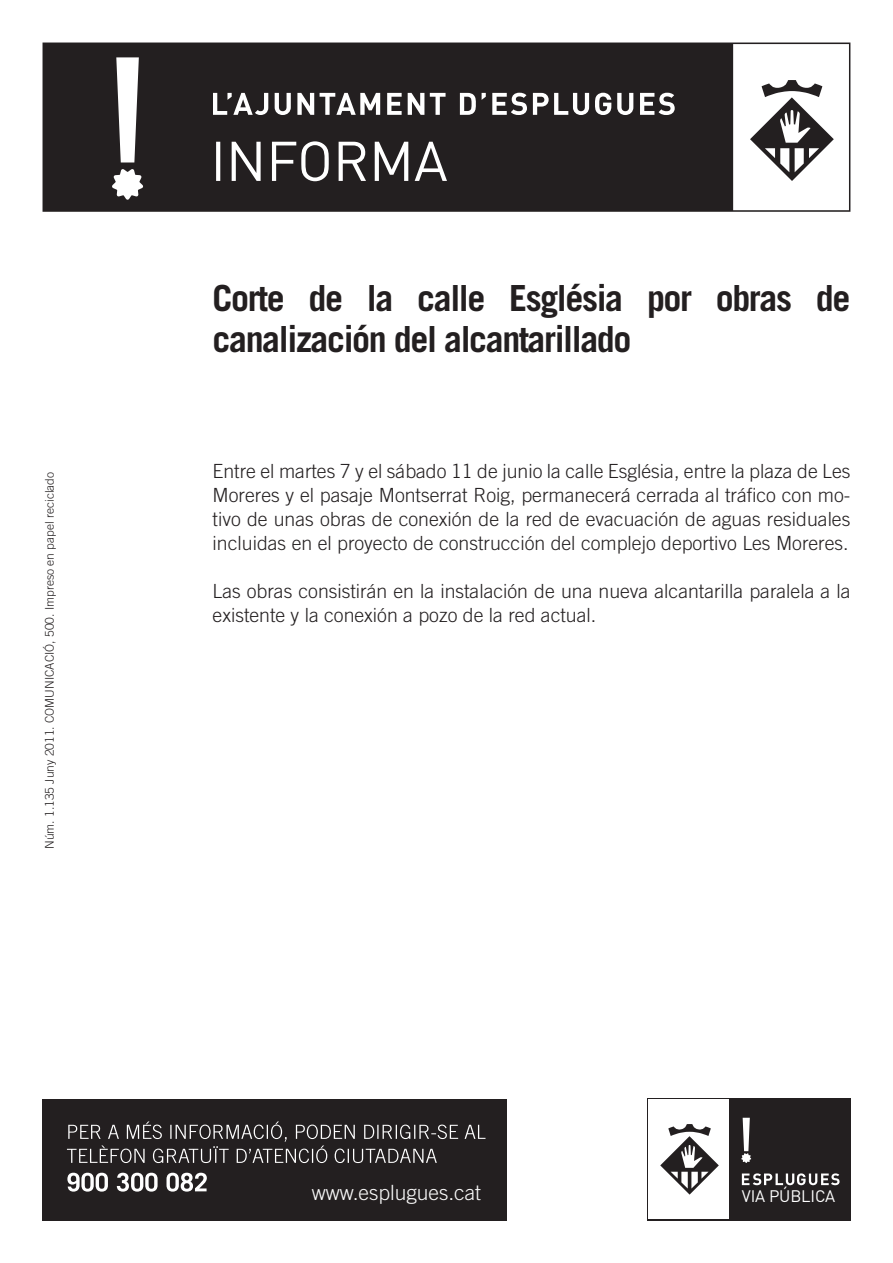
<style>
.page{position:relative;width:893px;height:1263px;background:#fff}
.page>*{position:absolute;margin:0;border:0;box-sizing:border-box;transform-origin:0 0}
.t1{font:700 36px/40.5px "Trade Gothic LT Com";letter-spacing:-.04em;color:#231f20}
.t2{font:300 21px "Trade Gothic LT Com";color:#fafafa}
.t3{font:300 19.5px/24px "Trade Gothic LT Com";color:#231f20;text-align:justify}
.t4{font:16.5px "DIN";letter-spacing:-.01em;color:#fff}
.t5{font:300 12px "Trade Gothic LT Com";color:#231f20}
</style>
<div class="page">
<svg style="left:43px;top:43px;width:807px;height:169px;background:#433f40"></svg>
<svg style="left:216px;top:141px;width:231px;height:40px"></svg>
<svg style="left:213px;top:93px;width:462px;height:22px"></svg>
<svg style="left:112px;top:57px;width:32px;height:143px"></svg>
<div style="left:43px;top:1098px;width:464px;height:122px;background:#231f20"></div>
<svg style="left:67px;top:1173px;width:140px;height:18px"></svg>
<svg style="left:67px;top:1121px;width:418px;height:42px"></svg>
<div style="left:647px;top:1098px;width:203px;height:122px;background:#231f20"></div>
<div style="left:648px;top:1100px;width:81px;height:119px;background:#fff"></div>
<svg style="left:660px;top:1124px;width:59px;height:70px"></svg>
<svg style="left:741px;top:1118px;width:10px;height:45px"></svg>
<svg style="left:742px;top:1173px;width:97px;height:12px"></svg>
<p class="t5" style="left:43px;top:849px;width:378px;rotate:-90deg">Núm. 1.135 Juny 2011. COMUNICACIÓ, 500. Impreso en papel reciclado</p>
<p class="t1" style="left:213px;top:278px;width:639px">Corte de la calle Església por obras de canalización del alcantarillado</p>
<p class="t3" style="left:213px;top:459px;width:639px">Entre el martes 7 y el sábado 11 de junio la calle Església, entre la plaza de Les Moreres y el pasaje Montserrat Roig, permanecerá cerrada al tráfico con mo&shy;tivo de unas obras de conexión de la red de evacuación de aguas residuales incluidas en el proyecto de construcción del complejo deportivo Les Moreres.</p>
<p class="t3" style="left:213px;top:579px;width:639px">Las obras consistirán en la instalación de una nueva alcantarilla paralela a la existente y la conexión a pozo de la red actual.</p>
<p class="t2" style="left:312px;top:1180px;width:171px">www.esplugues.cat</p>
<p class="t4" style="left:742px;top:1186px;width:95px">VIA PÚBLICA</p>
</div>
